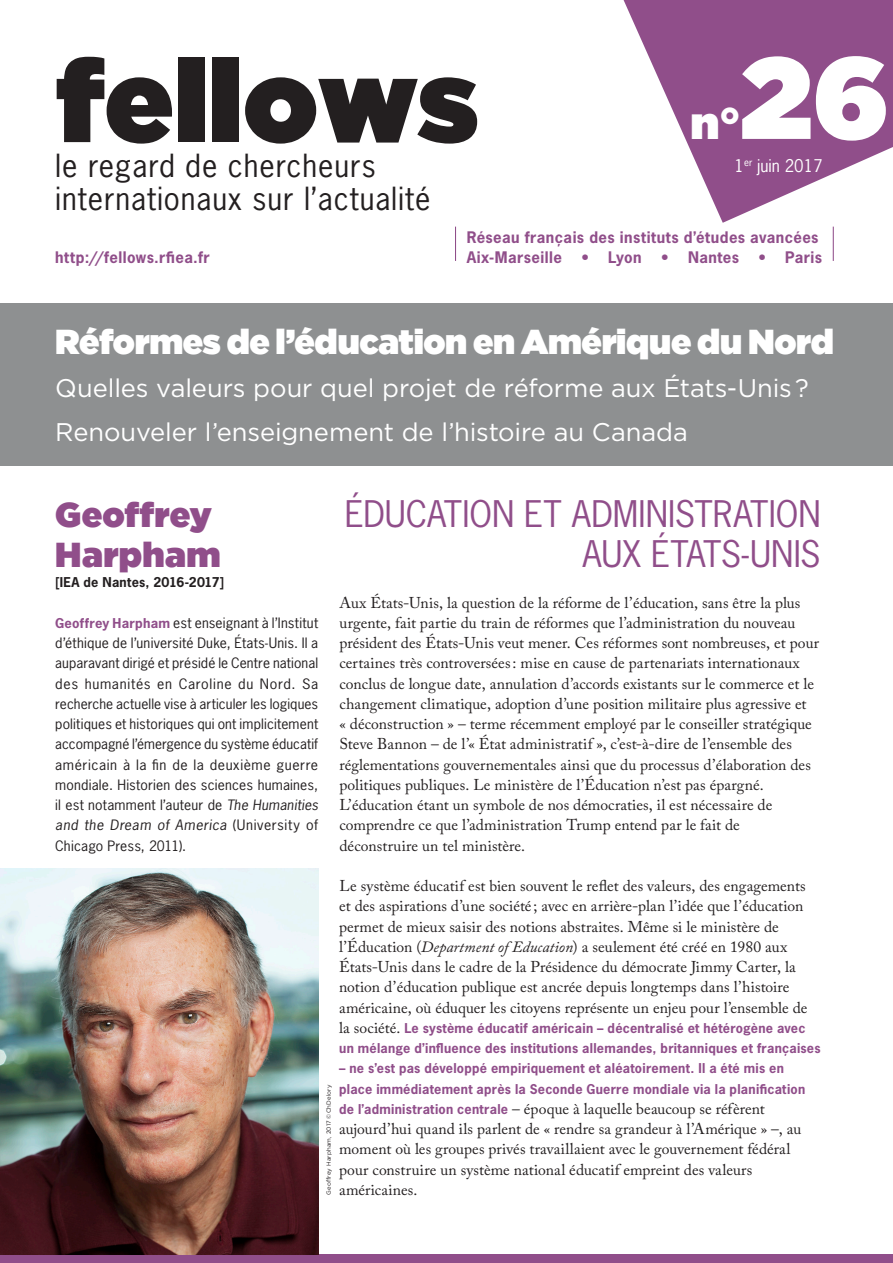
<style>
.page{position:relative;width:893px;height:1263px;background:#fff}
.page>*{position:absolute;margin:0;border:0;box-sizing:border-box;transform-origin:0 0}
.t1{font:115.8px "Gotham Ultra";color:#231f20}
.t2{font:115.8px "Gotham Ultra";color:#fff}
.t3{font:45px "Gotham Ultra";color:#fff}
.titre_entretien{font:34.5px/40.5px "News Gothic Std";color:#904e8a;text-align:right}
.thème_lettre{font:34.5px "Gotham Ultra";letter-spacing:-.01em;color:#fff}
.titre_article{font:34.5px/40.5px "Gotham Ultra";letter-spacing:.01em;color:#904e8a}
.t4{font:30px "News Gothic Std";letter-spacing:.03em;color:#231f20}
.chapô_thème_lettre{font:25.5px "Gotham";letter-spacing:-.005em;color:#fff}
.t5{font:16.5px "News Gothic Std";color:#fff}
.corps_de_texte{font:15.6px/20.2px "Adobe Caslon Pro";color:#231f20}
.titre_violet{font:700 15px "News Gothic Std";letter-spacing:.03em;color:#904e8a}
.chapô_auteur{font:13.5px/20.2px "News Gothic Std";letter-spacing:.015em;color:#231f20;text-align:justify}
.corps_de_texte-2{font:700 12.75px/20.2px "News Gothic Std";letter-spacing:.02em;color:#904e8a}
.sstitre_article{font:700 12.75px "News Gothic Std";letter-spacing:.015em;color:#231f20}
.t6{font:6px "Gotham Rounded";letter-spacing:.025em;color:#231f20}
.s1{font-weight:700;font-size:12.75px;color:#904e8a}
.s2{font-style:italic}
.s3{font-family:"Adobe Caslon Pro";font-weight:400;font-size:15.6px;color:#231f20}
.s4{font-family:"News Gothic Std";font-weight:700;font-size:12.75px;color:#904e8a}
</style>
<div class="page">
<svg style="left:624px;top:0;width:269px;height:223px;fill:#904e8a"></svg>
<div style="left:0;top:304px;width:893px;height:162px;background:#8e9091"></div>
<div style="left:0;top:1254px;width:893px;height:9px;background:#904e8a"></div>
<hr style="left:455px;top:227px;width:1px;height:34px;background:#904e8a">
<hr style="left:833px;top:227px;width:1px;height:34px;background:#904e8a">
<img style="left:0;top:868px;width:318px;height:386px">
<p class="t1" style="left:55px;top:34px;width:425px">fellows</p>
<p class="t4" style="left:55px;top:146px;width:322px">le regard de chercheurs</p>
<p class="t4" style="left:55px;top:179px;width:377px">internationaux sur l’actualité</p>
<p class="t2" style="left:740px;top:31px;width:151px">26</p>
<p class="t3" style="left:690px;top:97px;width:51px">n°</p>
<p class="t5" style="left:735px;top:155px;width:90px">1<sup>er</sup> juin 2017</p>
<p class="titre_violet" style="left:467px;top:227px;width:353px">Réseau français des instituts d’études avancées</p>
<p class="titre_violet" style="left:55px;top:248px;width:156px">http://fellows.rfiea.fr</p>
<p class="titre_violet" style="left:467px;top:248px;width:97px">Aix-Marseille</p>
<p class="titre_violet" style="left:582px;top:248px;width:62px">• Lyon</p>
<p class="titre_violet" style="left:661px;top:248px;width:79px">• Nantes</p>
<p class="titre_violet" style="left:759px;top:248px;width:65px">• Paris</p>
<p class="thème_lettre" style="left:55px;top:322px;width:780px">Réformes de l’éducation en Amérique du Nord</p>
<p class="chapô_thème_lettre" style="left:55px;top:372px;width:755px">Quelles valeurs pour quel projet de réforme aux États-Unis ?</p>
<p class="chapô_thème_lettre" style="left:55px;top:416px;width:634px">Renouveler l’enseignement de l’histoire au Canada</p>
<p class="titre_article" style="left:55px;top:493px;width:167px">Geoffrey<br>Harpham</p>
<p class="sstitre_article" style="left:55px;top:574px;width:171px">[IEA de Nantes, 2016-2017]</p>
<p class="chapô_auteur" style="left:55px;top:612px;width:264px"><span class="s1">Geoffrey Harpham</span> est enseignant à l’Institut d’éthique de l’université Duke, États-Unis. Il a auparavant dirigé et présidé le Centre national des humanités en Caroline du Nord. Sa recherche actuelle vise à articuler les logiques politiques et historiques qui ont implicitement accompagné l’émergence du système éducatif américain à la fin de la deuxième guerre mondiale. Historien des sciences humaines, il est notamment l’auteur de <span class="s2">The Humanities and the Dream of America</span> (University of Chicago Press, 2011).</p>
<p class="titre_entretien" style="left:345px;top:493px;width:477px">ÉDUCATION ET ADMINISTRATION<br>AUX ÉTATS-UNIS</p>
<p class="corps_de_texte" style="left:339px;top:592px;width:481px">Aux États-Unis, la question de la réforme de l’éducation, sans être la plus urgente, fait partie du train de réformes que l’administration du nouveau président des États-Unis veut mener. Ces réformes sont nombreuses, et pour certaines très controversées: mise en cause de partenariats internationaux conclus de longue date, annulation d’accords existants sur le commerce et le changement climatique, adoption d’une position militaire plus agressive et<br>« déconstruction » – terme récemment employé par le conseiller stratégique Steve Bannon – de l’« État administratif », c’est-à-dire de l’ensemble des réglementations gouvernementales ainsi que du processus d’élaboration des politiques publiques. Le ministère de l’Éducation n’est pas épargné.<br>L’éducation étant un symbole de nos démocraties, il est nécessaire de comprendre ce que l’administration Trump entend par le fait de déconstruire un tel ministère.</p>
<p class="corps_de_texte" style="left:339px;top:875px;width:470px">Le système éducatif est bien souvent le reflet des valeurs, des engagements et des aspirations d’une société ; avec en arrière-plan l’idée que l’éducation permet de mieux saisir des notions abstraites. Même si le ministère de l’Éducation (<span class="s2">Department of Education</span>) a seulement été créé en 1980 aux États-Unis dans le cadre de la Présidence du démocrate Jimmy Carter, la notion d’éducation publique est ancrée depuis longtemps dans l’histoire américaine, où éduquer les citoyens représente un enjeu pour l’ensemble de</p>
<p class="corps_de_texte-2" style="left:339px;top:1018px;width:483px"><span class="s3">la société.</span> Le système éducatif américain – décentralisé et hétérogène avec un mélange d’influence des institutions allemandes, britanniques et françaises</p>
<p class="corps_de_texte-2" style="left:339px;top:1058px;width:468px">– ne s’est pas développé empiriquement et aléatoirement. Il a été mis en place immédiatement après la Seconde Guerre mondiale via la planification</p>
<p class="corps_de_texte" style="left:339px;top:1098px;width:464px"><span class="s4">de l’administration centrale</span> – époque à laquelle beaucoup se réfèrent aujourd’hui quand ils parlent de « rendre sa grandeur à l’Amérique » –, au moment où les groupes privés travaillaient avec le gouvernement fédéral pour construire un système national éducatif empreint des valeurs américaines.</p>
<p class="t6" style="left:324px;top:1195px;width:112px;rotate:-90deg">Geoffrey Harpham, 2017 ©ChDelory</p>
</div>
